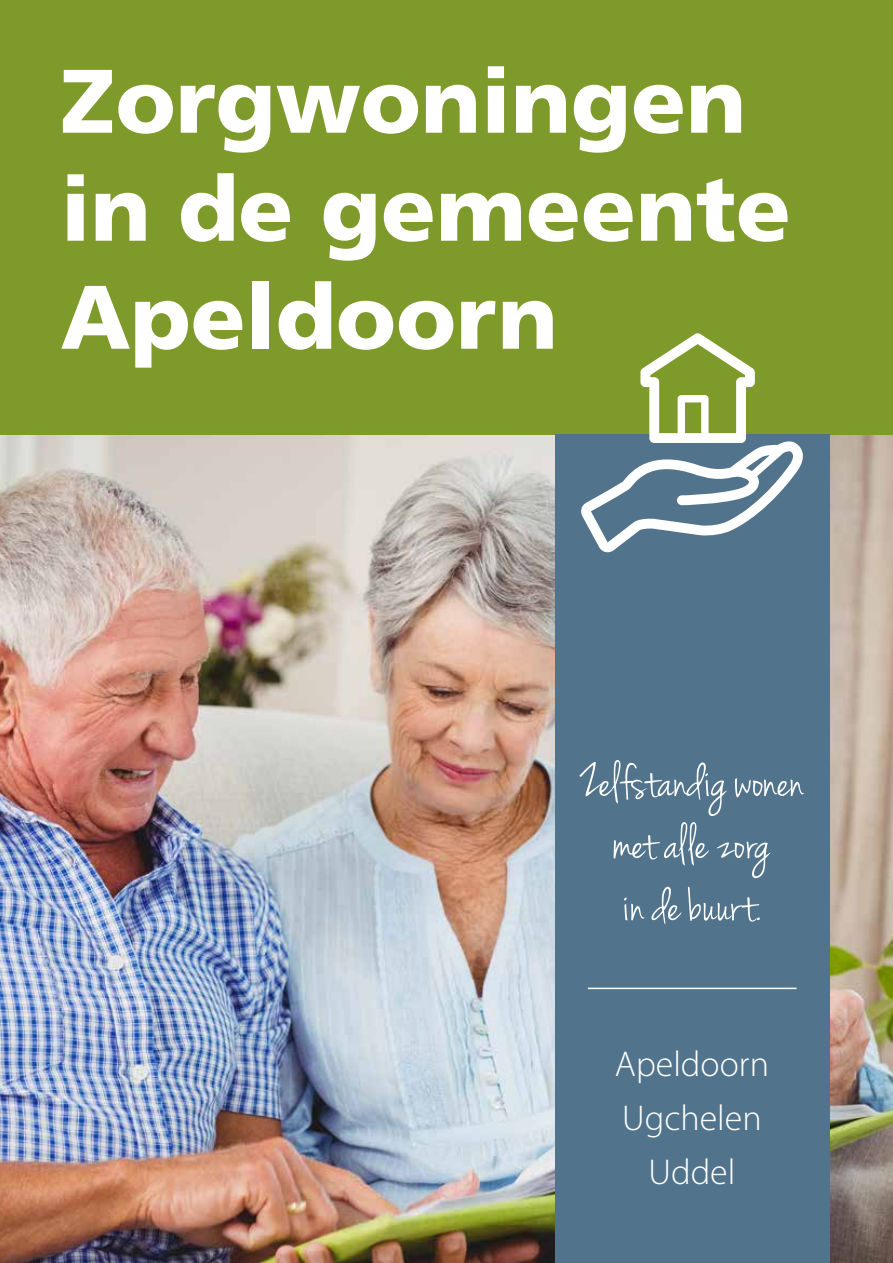
<style>
.page{position:relative;width:893px;height:1263px;background:#fff}
.page>*{position:absolute;margin:0;border:0;box-sizing:border-box;transform-origin:0 0}
.t1{font:900 90px/108px "Frutiger LT Std";color:#fff}
.t2{font:51.75px/62.1px "Jenna Sue";color:#fff;text-align:center}
.t3{font:300 36px/54px "Myriad Pro";color:#fff;text-align:center}
</style>
<div class="page">
<img style="left:0;top:434px;width:893px;height:829px">
<div style="left:0;top:0;width:893px;height:434px;background:#7e9a2b"></div>
<div style="left:555px;top:434px;width:275px;height:829px;background:#51748c"></div>
<hr style="left:588px;top:988px;width:209px;height:1px;background:#fff">
<svg style="left:581px;top:333px;width:222px;height:219px"></svg>
<h1 class="t1" style="left:61px;top:47px;width:732px">Zorgwoningen in de gemeente<br>Apeldoorn</h1>
<p class="t2" style="left:580px;top:753px;width:225px">Zelfstandig wonen met alle zorg<br>in de buurt.</p>
<p class="t3" style="left:615px;top:1037px;width:156px">Apeldoorn<br>Ugchelen<br>Uddel</p>
</div>
